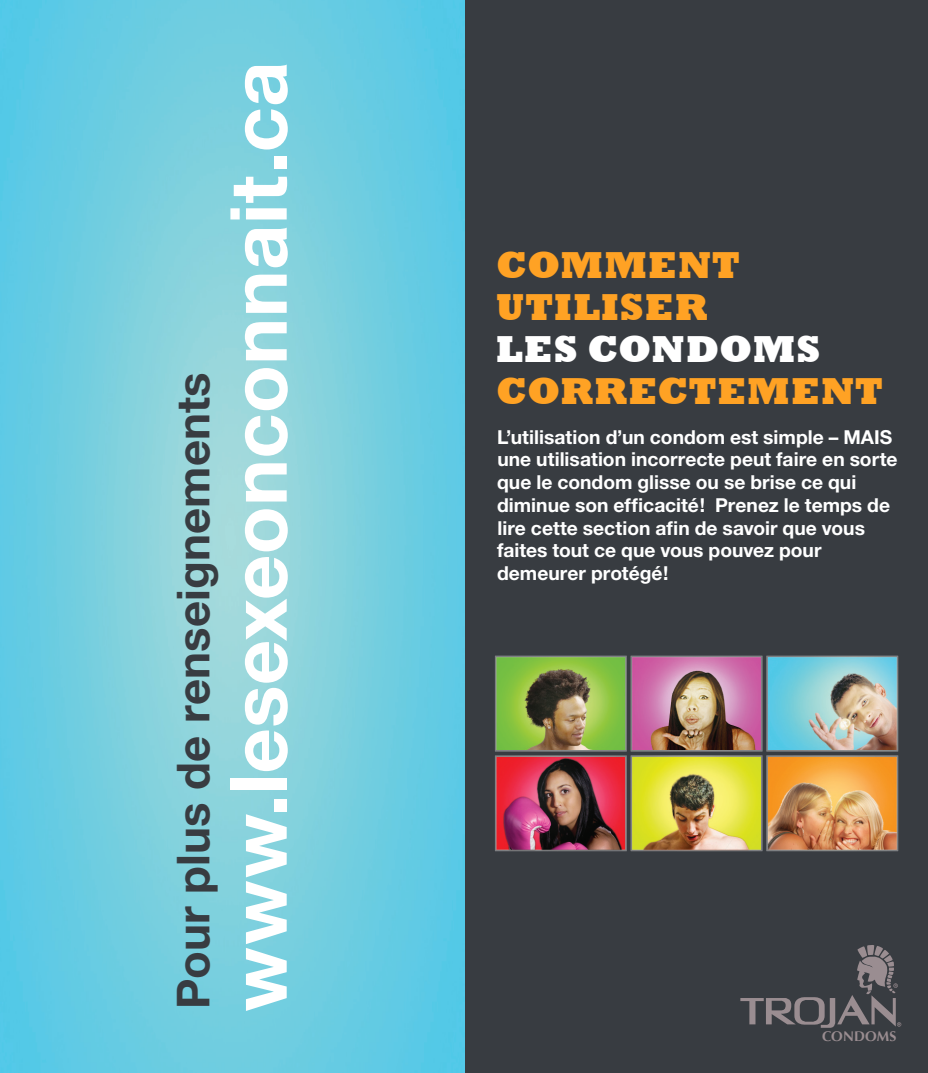
<style>
.page{position:relative;width:928px;height:1073px;background:#383c41}
.page>*{position:absolute;margin:0;border:0;box-sizing:border-box;transform-origin:0 0}
.t1{font:700 78.75px "Helvetica Neue";letter-spacing:.005em;color:#fff}
.t2{font:700 45.5px "Helvetica Neue";letter-spacing:.005em;color:#383c41}
.t3{font:800 38.5px/42px "Rockwell";letter-spacing:.02em;color:#ffa224}
.t4{font:800 38.5px "Rockwell";letter-spacing:.015em;color:#fff}
.t5{font:700 19.25px/22.8px "Helvetica Neue";color:#fff}
.t6{font:700 14px "Optima";letter-spacing:.005em;color:#9a8d91}
</style>
<div class="page">
<img style="left:495px;top:655px;width:404px;height:197px">
<svg style="left:740px;top:945px;width:161px;height:82px"></svg>
<img style="left:0;top:0;width:465px;height:1073px">
<p class="t2" style="left:165px;top:1008px;width:637px;rotate:-90deg">Pour plus de renseignements</p>
<p class="t1" style="left:210px;top:1011px;width:951px;rotate:-90deg">www.lesexeonconnait.ca</p>
<p class="t3" style="left:496px;top:244px;width:246px">COMMENT<br>UTILISER</p>
<p class="t4" style="left:496px;top:327px;width:326px">LES CONDOMS</p>
<p class="t3" style="left:496px;top:370px;width:389px">CORRECTEMENT</p>
<p class="t5" style="left:497px;top:425px;width:402px">L’utilisation d’un condom est simple – MAIS une utilisation incorrecte peut faire en sorte que le condom glisse ou se brise ce qui diminue son efficacité! Prenez le temps de lire cette section afin de savoir que vous faites tout ce que vous pouvez pour demeurer protégé!</p>
<p class="t6" style="left:822px;top:1027px;width:76px">CONDOMS</p>
</div>
